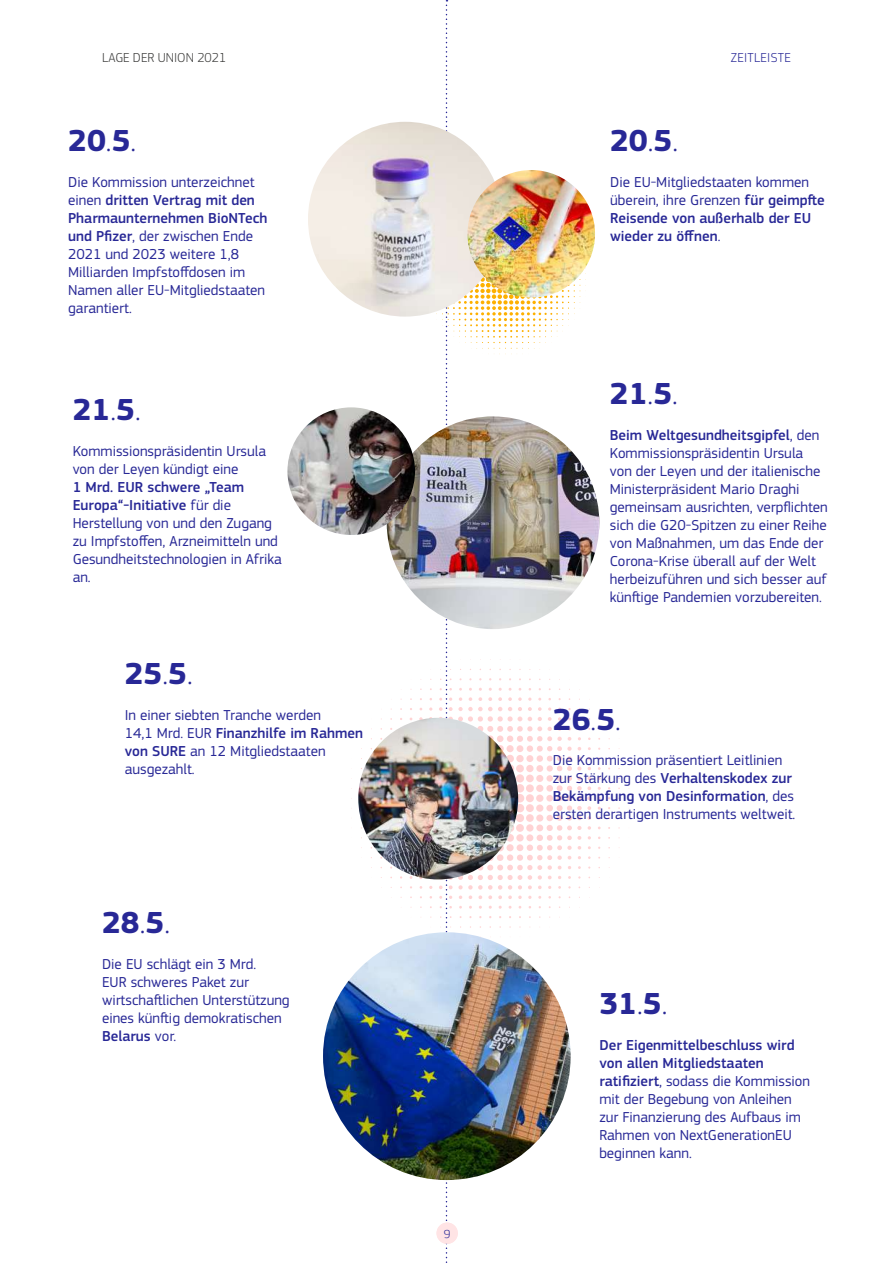
<style>
.page{position:relative;width:893px;height:1263px;background:#fff}
.page>*{position:absolute;margin:0;border:0;box-sizing:border-box;transform-origin:0 0}
.t1{font:700 31.65px "EC Square Sans Pro";color:#282896}
.t2{font:15px/18px "EC Square Sans Pro";color:#282896}
.t3{font:500 15px/18px "EC Square Sans Pro";color:#282896}
.t4{font:300 13.5px "EC Square Sans Pro";color:#3c3c3b}
.t5{font:300 13.5px "EC Square Sans Pro";letter-spacing:.02em;color:#282896}
.t6{font:300 12.15px "EC Square Sans Pro";color:#282896}
.s1{font-weight:300}
.s2{font-weight:500}
.s3{font-weight:400}
</style>
<div class="page">
<img style="left:323px;top:932px;width:248px;height:248px;border-radius:124px">
<svg style="left:351px;top:679px;width:269px;height:258px"></svg>
<img style="left:358px;top:718px;width:67px;height:161px">
<img style="left:387px;top:416px;width:212px;height:213px;border-radius:106px">
<img style="left:287px;top:407px;width:128px;height:128px;border-radius:64px">
<img style="left:425px;top:0;width:161px;height:1263px">
<img style="left:308px;top:122px;width:194px;height:195px;border-radius:97px">
<img style="left:467px;top:170px;width:128px;height:128px;border-radius:64px">
<div style="left:437px;top:1222px;width:21px;height:22px;background:#ffe4e5;border-radius:50%"></div>
<p class="t4" style="left:102px;top:50px;width:126px">LAGE DER UNION 2021</p>
<p class="t5" style="left:731px;top:50px;width:61px">ZEITLEISTE</p>
<h1 class="t1" style="left:68px;top:122px;width:70px">20<span class="s1">.</span>5<span class="s1">.</span></h1>
<p class="t2" style="left:68px;top:173px;width:201px">Die Kommission unterzeichnet einen <span class="s2">dritten Vertrag mit den<br>Pharmaunternehmen BioNTech und Pfizer</span>, der zwischen Ende<br>2021 und 2023 weitere 1,8<br>Milliarden Impfstoffdosen im<br>Namen aller EU-Mitgliedstaaten garantiert.</p>
<h1 class="t1" style="left:73px;top:391px;width:70px">21<span class="s1">.</span>5<span class="s1">.</span></h1>
<p class="t2" style="left:73px;top:442px;width:195px">Kommissionspräsidentin Ursula von der Leyen kündigt eine</p>
<p class="t2" style="left:73px;top:478px;width:211px"><span class="s2">1 Mrd. EUR schwere „Team<br>Europa“-Initiative</span> für die<br>Herstellung von und den Zugang zu Impfstoffen, Arzneimitteln und<br>Gesundheitstechnologien in Afrika an.</p>
<h1 class="t1" style="left:125px;top:654px;width:70px">25<span class="s1">.</span>5<span class="s1">.</span></h1>
<p class="t2" style="left:125px;top:706px;width:240px">In einer siebten Tranche werden<br>14,1 Mrd. EUR <span class="s2">Finanzhilfe im Rahmen von SURE</span> an 12 Mitgliedstaaten ausgezahlt.</p>
<h1 class="t1" style="left:102px;top:904px;width:70px">28<span class="s1">.</span>5<span class="s1">.</span></h1>
<p class="t2" style="left:102px;top:955px;width:189px">Die EU schlägt ein 3 Mrd.<br>EUR schweres Paket zur wirtschaftlichen Unterstützung eines künftig demokratischen<br><span class="s2">Belarus</span> vor.</p>
<p class="t6" style="left:444px;top:1226px;width:8px">9</p>
<h1 class="t1" style="left:610px;top:122px;width:70px">20<span class="s1">.</span>5<span class="s1">.</span></h1>
<p class="t3" style="left:610px;top:173px;width:216px"><span class="s3">Die EU-Mitgliedstaaten kommen überein, ihre Grenzen</span> für geimpfte<br>Reisende von außerhalb der EU wieder zu öffnen<span class="s3">.</span></p>
<h1 class="t1" style="left:610px;top:375px;width:70px">21<span class="s1">.</span>5<span class="s1">.</span></h1>
<p class="t2" style="left:610px;top:426px;width:219px"><span class="s2">Beim Weltgesundheitsgipfel</span>, den Kommissionspräsidentin Ursula von der Leyen und der italienische Ministerpräsident Mario Draghi gemeinsam ausrichten, verpflichten sich die G20-Spitzen zu einer Reihe von Maßnahmen, um das Ende der Corona-Krise überall auf der Welt herbeizuführen und sich besser auf künftige Pandemien vorzubereiten.</p>
<h1 class="t1" style="left:553px;top:700px;width:70px">26<span class="s1">.</span>5<span class="s1">.</span></h1>
<p class="t2" style="left:553px;top:752px;width:244px">Die Kommission präsentiert Leitlinien zur Stärkung des <span class="s2">Verhaltenskodex zur Bekämpfung von Desinformation</span>, des ersten derartigen Instruments weltweit.</p>
<h1 class="t1" style="left:599px;top:985px;width:70px">31<span class="s1">.</span>5<span class="s1">.</span></h1>
<p class="t2" style="left:599px;top:1036px;width:212px"><span class="s2">Der Eigenmittelbeschluss wird von allen Mitgliedstaaten ratifiziert</span>, sodass die Kommission mit der Begebung von Anleihen zur Finanzierung des Aufbaus im<br>Rahmen von NextGenerationEU beginnen kann.</p>
</div>
